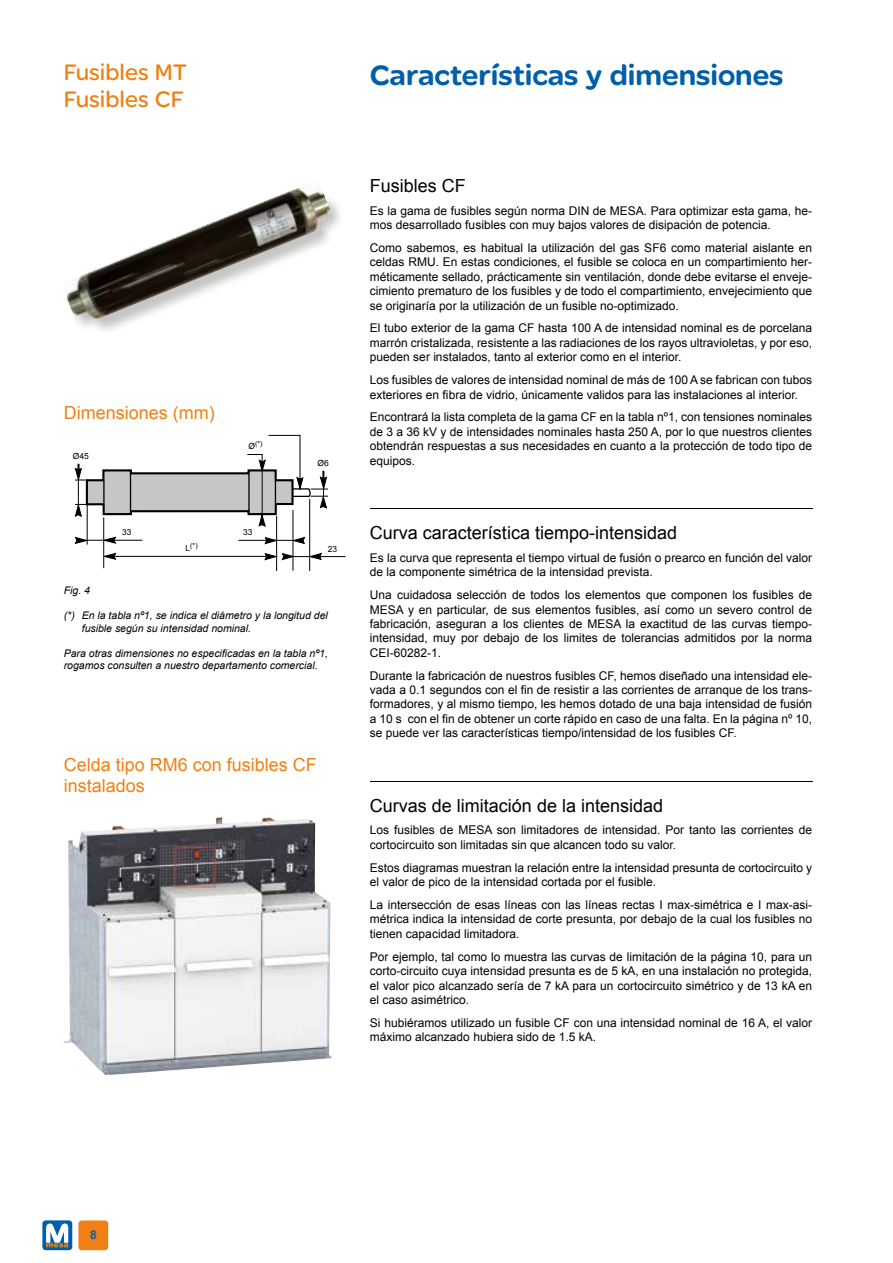
<style>
.page{position:relative;width:893px;height:1263px;background:#fff}
.page>*{position:absolute;margin:0;border:0;box-sizing:border-box;transform-origin:0 0}
.t1{font:900 30px "SE Optimist";color:#005faa}
.t2{font:24px/27px "SE Optimist";color:#f08013}
.t3{font:18px "Arial";color:#000}
.t4{font:18px/21.6px "Arial";color:#f08013}
.t5{font:12px/14.4px "Arial";color:#000;text-align:justify}
.t6{font:700 12px "Arial";color:#005faa}
.t7{font:italic 10.5px/12.6px "Arial";color:#000}
.t8{font:8.4px "Arial";color:#000}
.t9{font:7.05px "Arial";color:#000}
.s1{font-size:8.4px}
</style>
<div class="page">
<div style="left:78px;top:1220px;width:30px;height:30px;background:#f08013;border-radius:3px"></div>
<div style="left:43px;top:1220px;width:29px;height:30px;background:#005faa;border-radius:3px"></div>
<svg style="left:46px;top:1223px;width:23px;height:24px"></svg>
<hr style="left:370px;top:508px;width:442px;height:1px;background:#000">
<hr style="left:370px;top:781px;width:442px;height:1px;background:#000">
<img style="left:69px;top:189px;width:266px;height:138px">
<hr style="left:87px;top:505px;width:1px;height:40px;background:#000">
<svg style="left:75px;top:537px;width:12px;height:7px"></svg>
<svg style="left:104px;top:537px;width:12px;height:7px"></svg>
<svg style="left:104px;top:553px;width:12px;height:7px"></svg>
<hr style="left:87px;top:540px;width:55px;height:1px;background:#000">
<hr style="left:103px;top:517px;width:1px;height:51px;background:#000">
<hr style="left:115px;top:556px;width:151px;height:1px;background:#000">
<hr style="left:238px;top:540px;width:55px;height:1px;background:#000">
<hr style="left:276px;top:516px;width:1px;height:55px;background:#000">
<hr style="left:293px;top:510px;width:1px;height:61px;background:#000">
<hr style="left:309px;top:499px;width:1px;height:72px;background:#000">
<hr style="left:294px;top:556px;width:51px;height:1px;background:#000">
<svg style="left:310px;top:553px;width:12px;height:7px"></svg>
<svg style="left:293px;top:537px;width:12px;height:7px"></svg>
<svg style="left:75px;top:435px;width:253px;height:91px"></svg>
<svg style="left:265px;top:537px;width:12px;height:7px"></svg>
<svg style="left:265px;top:553px;width:29px;height:7px"></svg>
<img style="left:64px;top:817px;width:268px;height:258px">
<h2 class="t2" style="left:64px;top:59px;width:125px">Fusibles MT<br>Fusibles CF</h2>
<h3 class="t4" style="left:64px;top:402px;width:153px">Dimensiones (mm)</h3>
<p class="t8" style="left:73px;top:451px;width:17px">Ø45</p>
<p class="t8" style="left:122px;top:527px;width:11px">33</p>
<p class="t9" style="left:186px;top:541px;width:14px"><span class="s1">L</span>(*)</p>
<p class="t9" style="left:249px;top:439px;width:15px"><span class="s1">Ø</span>(*)</p>
<p class="t8" style="left:243px;top:527px;width:11px">33</p>
<p class="t8" style="left:318px;top:457px;width:13px">Ø6</p>
<p class="t8" style="left:328px;top:544px;width:11px">23</p>
<p class="t7" style="left:64px;top:584px;width:28px">Fig. 4</p>
<p class="t7" style="left:82px;top:609px;width:248px;text-indent:-18px">(*) En la tabla nº1, se indica el diámetro y la longitud del fusible según su intensidad nominal.</p>
<p class="t7" style="left:64px;top:647px;width:266px">Para otras dimensiones no especificadas en la tabla nº1, rogamos consulten a nuestro departamento comercial.</p>
<h3 class="t4" style="left:64px;top:754px;width:255px">Celda tipo RM6 con fusibles CF instalados</h3>
<h1 class="t1" style="left:370px;top:58px;width:415px">Características y dimensiones</h1>
<h3 class="t3" style="left:370px;top:175px;width:98px">Fusibles CF</h3>
<p class="t5" style="left:370px;top:203px;width:444px">Es la gama de fusibles según norma DIN de MESA. Para optimizar esta gama, he&shy;mos desarrollado fusibles con muy bajos valores de disipación de potencia.</p>
<p class="t5" style="left:370px;top:240px;width:444px">Como sabemos, es habitual la utilización del gas SF6 como material aislante en celdas RMU. En estas condiciones, el fusible se coloca en un compartimiento her&shy;méticamente sellado, prácticamente sin ventilación, donde debe evitarse el enveje&shy;cimiento prematuro de los fusibles y de todo el compartimiento, envejecimiento que se originaría por la utilización de un fusible no-optimizado.</p>
<p class="t5" style="left:370px;top:321px;width:444px">El tubo exterior de la gama CF hasta 100 A de intensidad nominal es de porcelana marrón cristalizada, resistente a las radiaciones de los rayos ultravioletas, y por eso, pueden ser instalados, tanto al exterior como en el interior.</p>
<p class="t5" style="left:370px;top:373px;width:444px">Los fusibles de valores de intensidad nominal de más de 100 A se fabrican con tubos exteriores en fibra de vidrio, únicamente validos para las instalaciones al interior.</p>
<p class="t5" style="left:370px;top:410px;width:444px">Encontrará la lista completa de la gama CF en la tabla nº1, con tensiones nominales de 3 a 36 kV y de intensidades nominales hasta 250 A, por lo que nuestros clientes obtendrán respuestas a sus necesidades en cuanto a la protección de todo tipo de equipos.</p>
<h3 class="t3" style="left:370px;top:522px;width:309px">Curva característica tiempo-intensidad</h3>
<p class="t5" style="left:370px;top:550px;width:444px">Es la curva que representa el tiempo virtual de fusión o prearco en función del valor de la componente simétrica de la intensidad prevista.</p>
<p class="t5" style="left:370px;top:588px;width:444px">Una cuidadosa selección de todos los elementos que componen los fusibles de MESA y en particular, de sus elementos fusibles, así como un severo control de fabricación, aseguran a los clientes de MESA la exactitud de las curvas tiempo&shy;intensidad, muy por debajo de los limites de tolerancias admitidos por la norma CEI-60282-1.</p>
<p class="t5" style="left:370px;top:668px;width:444px">Durante la fabricación de nuestros fusibles CF, hemos diseñado una intensidad ele&shy;vada a 0.1 segundos con el fin de resistir a las corrientes de arranque de los trans&shy;formadores, y al mismo tiempo, les hemos dotado de una baja intensidad de fusión a 10 s con el fin de obtener un corte rápido en caso de una falta. En la página nº 10, se puede ver las características tiempo/intensidad de los fusibles CF.</p>
<h3 class="t3" style="left:370px;top:795px;width:295px">Curvas de limitación de la intensidad</h3>
<p class="t5" style="left:370px;top:823px;width:444px">Los fusibles de MESA son limitadores de intensidad. Por tanto las corrientes de cortocircuito son limitadas sin que alcancen todo su valor.</p>
<p class="t5" style="left:370px;top:860px;width:444px">Estos diagramas muestran la relación entre la intensidad presunta de cortocircuito y el valor de pico de la intensidad cortada por el fusible.</p>
<p class="t5" style="left:370px;top:898px;width:444px">La intersección de esas líneas con las líneas rectas I max-simétrica e I max-asi&shy;métrica indica la intensidad de corte presunta, por debajo de la cual los fusibles no tienen capacidad limitadora.</p>
<p class="t5" style="left:370px;top:949px;width:444px">Por ejemplo, tal como lo muestra las curvas de limitación de la página 10, para un corto-circuito cuya intensidad presunta es de 5 kA, en una instalación no protegida, el valor pico alcanzado sería de 7 kA para un cortocircuito simétrico y de 13 kA en el caso asimétrico.</p>
<p class="t5" style="left:370px;top:1015px;width:444px">Si hubiéramos utilizado un fusible CF con una intensidad nominal de 16 A, el valor máximo alcanzado hubiera sido de 1.5 kA.</p>
<p class="t6" style="left:90px;top:1228px;width:8px">8</p>
</div>
